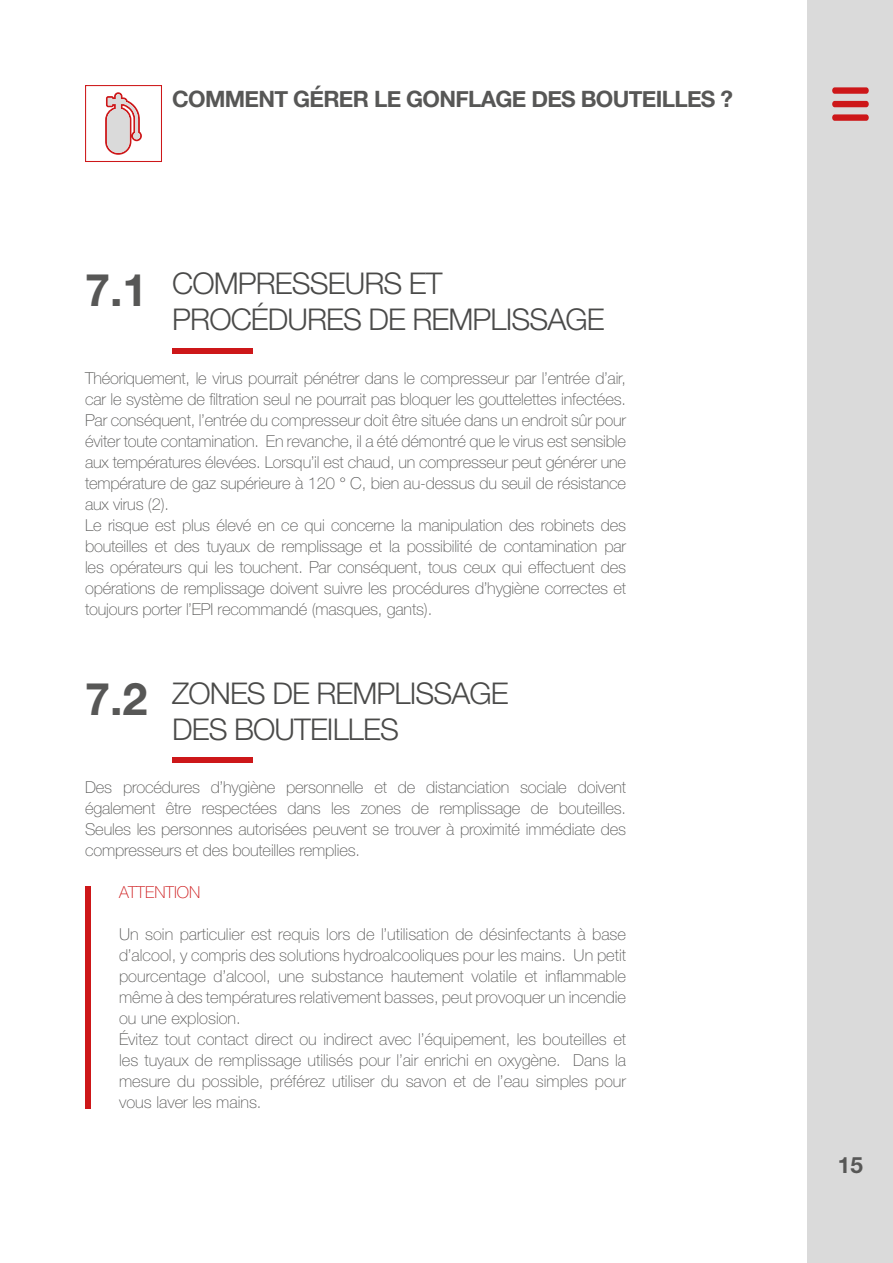
<style>
.page{position:relative;width:893px;height:1263px;background:#fff}
.page>*{position:absolute;margin:0;border:0;box-sizing:border-box;transform-origin:0 0}
.t1{font:700 45px "Helvetica Neue LT";color:#575756}
.t2{font:300 30px/36px "Helvetica Neue LT";letter-spacing:-.03em;color:#4a4a49}
.t3{font:700 22.5px "Helvetica Neue";letter-spacing:-.03em;color:#575756}
.t4{font:700 22.5px "Helvetica Neue LT";color:#575756}
.t5{font:100 16.5px/21px "Helvetica Neue LT";letter-spacing:-.01em;color:#575756}
.t6{font:100 16.5px "Helvetica Neue LT";color:#cd1719}
</style>
<div class="page">
<div style="left:85px;top:85px;width:77px;height:77px;border:1px solid #cd1719"></div>
<div style="left:808px;top:0;width:85px;height:1263px;background:#dadada"></div>
<div style="left:172px;top:348px;width:80px;height:5px;background:#cd1719"></div>
<div style="left:172px;top:757px;width:80px;height:5px;background:#cd1719"></div>
<div style="left:85px;top:886px;width:5px;height:222px;background:#cd1719"></div>
<svg style="left:105px;top:92px;width:37px;height:63px"></svg>
<div style="left:832px;top:87px;width:37px;height:7px;background:#cd1719;border-radius:3px"></div>
<div style="left:832px;top:101px;width:37px;height:6px;background:#cd1719;border-radius:3px"></div>
<div style="left:832px;top:114px;width:37px;height:7px;background:#cd1719;border-radius:3px"></div>
<h3 class="t3" style="left:172px;top:81px;width:562px">COMMENT GÉRER LE GONFLAGE DES BOUTEILLES ?</h3>
<h1 class="t1" style="left:85px;top:262px;width:64px">7.1</h1>
<h2 class="t2" style="left:172px;top:265px;width:434px">COMPRESSEURS ET<br>PROCÉDURES DE REMPLISSAGE</h2>
<p class="t5" style="left:85px;top:368px;width:543px">Théoriquement, le virus pourrait pénétrer dans le compresseur par l’entrée d’air, car le système de filtration seul ne pourrait pas bloquer les gouttelettes infectées.<br>Par conséquent, l’entrée du compresseur doit être située dans un endroit sûr pour éviter toute contamination. En revanche, il a été démontré que le virus est sensible aux températures élevées. Lorsqu’il est chaud, un compresseur peut générer une température de gaz supérieure à 120 ° C, bien au-dessus du seuil de résistance aux virus (2).<br>Le risque est plus élevé en ce qui concerne la manipulation des robinets des bouteilles et des tuyaux de remplissage et la possibilité de contamination par les opérateurs qui les touchent. Par conséquent, tous ceux qui effectuent des opérations de remplissage doivent suivre les procédures d’hygiène correctes et toujours porter l’EPI recommandé (masques, gants).</p>
<h1 class="t1" style="left:85px;top:671px;width:64px">7.2</h1>
<h2 class="t2" style="left:172px;top:674px;width:338px">ZONES DE REMPLISSAGE<br>DES BOUTEILLES</h2>
<p class="t5" style="left:85px;top:777px;width:543px;text-align:justify">Des procédures d’hygiène personnelle et de distanciation sociale doivent également être respectées dans les zones de remplissage de bouteilles.<br>Seules les personnes autorisées peuvent se trouver à proximité immédiate des compresseurs et des bouteilles remplies.</p>
<p class="t6" style="left:119px;top:883px;width:83px">ATTENTION</p>
<p class="t5" style="left:119px;top:924px;width:509px">Un soin particulier est requis lors de l’utilisation de désinfectants à base d’alcool, y compris des solutions hydroalcooliques pour les mains. Un petit pourcentage d’alcool, une substance hautement volatile et inflammable même à des températures relativement basses, peut provoquer un incendie ou une explosion.<br>Évitez tout contact direct ou indirect avec l’équipement, les bouteilles et les tuyaux de remplissage utilisés pour l’air enrichi en oxygène. Dans la mesure du possible, préférez utiliser du savon et de l’eau simples pour vous laver les mains.</p>
<h3 class="t4" style="left:838px;top:1151px;width:27px">15</h3>
</div>
